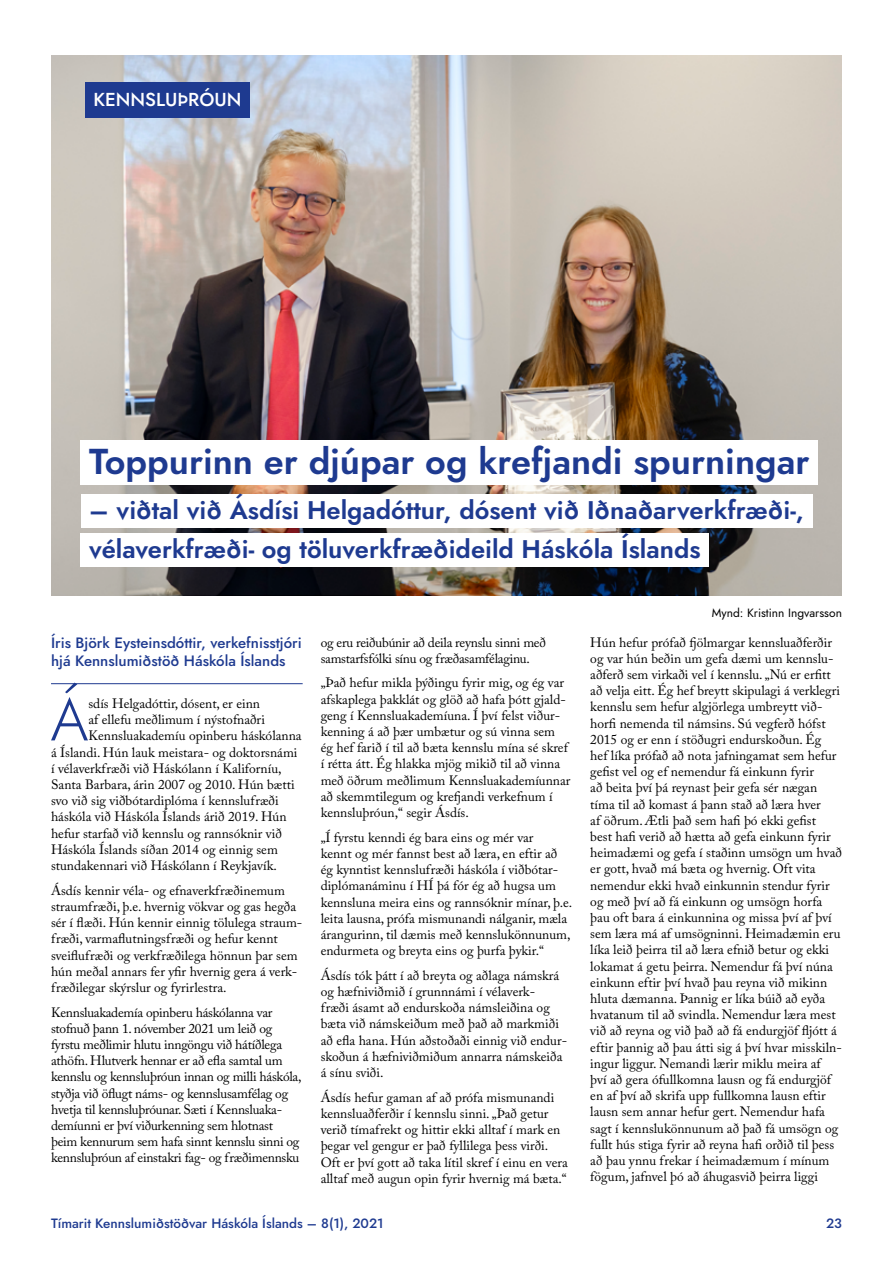
<style>
.page{position:relative;width:893px;height:1263px;background:#fff}
.page>*{position:absolute;margin:0;border:0;box-sizing:border-box;transform-origin:0 0}
.t1{font:300 59.85px "Jost";color:#1e3a90}
.t2{font:36px "Jost Semi";color:#1e3a90}
.t3{font:25.5px/39px "Jost Semi";color:#1e3a90}
.t4{font:500 18.75px "Jost";color:#fff}
.t5{font:500 15px/18px "Jost";color:#1e3a90}
.t6{font:13.5px/16.2px "Adobe Caslon Pro";color:#000}
.t7{font:13.5px/16.2px "Adobe Caslon Pro";letter-spacing:-.02em;color:#000}
.t8{font:500 13.5px "Jost";color:#1e3a90}
.t9{font:12px "Jost";color:#000}
</style>
<div class="page">
<img style="left:51px;top:55px;width:791px;height:541px">
<div style="left:85px;top:82px;width:165px;height:36px;background:#1e3a90"></div>
<div style="left:81px;top:440px;width:737px;height:45px;background:#fff"></div>
<div style="left:81px;top:494px;width:732px;height:33px;background:#fff"></div>
<div style="left:81px;top:533px;width:628px;height:33px;background:#fff"></div>
<hr style="left:51px;top:683px;width:252px;height:1px;background:#1e3a90">
<h3 class="t4" style="left:94px;top:87px;width:149px">KENNSLUÞRÓUN</h3>
<h2 class="t2" style="left:89px;top:436px;width:722px">Toppurinn er djúpar og krefjandi spurningar</h2>
<h3 class="t3" style="left:89px;top:491px;width:716px">– viðtal við Ásdísi Helgadóttur, dósent við Iðnaðarverkfræði-, vélaverkfræði- og töluverkfræðideild Háskóla Íslands</h3>
<p class="t5" style="left:51px;top:634px;width:252px">Íris Björk Eysteinsdóttir, verkefnisstjóri hjá Kennslumiðstöð Háskóla Íslands</p>
<h1 class="t1" style="left:50px;top:679px;width:40px">Á</h1>
<p class="t6" style="left:89px;top:695px;width:173px">sdís Helgadóttir, dósent, er einn</p>
<p class="t6" style="left:89px;top:711px;width:178px">af ellefu meðlimum í nýstofnaðri</p>
<p class="t6" style="left:89px;top:728px;width:215px">Kennsluakademíu opinberu háskólanna</p>
<p class="t6" style="left:51px;top:744px;width:248px">á Íslandi. Hún lauk meistara- og doktorsnámi</p>
<p class="t6" style="left:51px;top:760px;width:232px">í vélaverkfræði við Háskólann í Kaliforníu,</p>
<p class="t6" style="left:51px;top:776px;width:245px">Santa Barbara, árin 2007 og 2010. Hún bætti</p>
<p class="t6" style="left:51px;top:792px;width:229px">svo við sig viðbótardiplóma í kennslufræði</p>
<p class="t6" style="left:51px;top:809px;width:237px">háskóla við Háskóla Íslands árið 2019. Hún</p>
<p class="t6" style="left:51px;top:825px;width:232px">hefur starfað við kennslu og rannsóknir við</p>
<p class="t6" style="left:51px;top:841px;width:228px">Háskóla Íslands síðan 2014 og einnig sem</p>
<p class="t6" style="left:51px;top:857px;width:227px">stundakennari við Háskólann í Reykjavík.</p>
<p class="t6" style="left:51px;top:882px;width:253px">Ásdís kennir véla- og efnaverkfræðinemum straumfræði, þ.e. hvernig vökvar og gas hegða sér í flæði. Hún kennir einnig tölulega straum&shy;fræði, varmaflutningsfræði og hefur kennt sveiflufræði og verkfræðilega hönnun þar sem hún meðal annars fer yfir hvernig gera á verk&shy;fræðilegar skýrslur og fyrirlestra.</p>
<p class="t7" style="left:51px;top:1004px;width:252px">Kennsluakademía opinberu háskólanna var stofnuð þann 1. nóvember 2021 um leið og fyrstu meðlimir hlutu inngöngu við hátíðlega athöfn. Hlutverk hennar er að efla samtal um kennslu og kennsluþróun innan og milli háskóla, styðja við öflugt náms- og kennslusamfélag og hvetja til kennsluþróunar. Sæti í Kennsluaka&shy;demíunni er því viðurkenning sem hlotnast þeim kennurum sem hafa sinnt kennslu sinni og kennsluþróun af einstakri fag- og fræðimennsku</p>
<p class="t7" style="left:321px;top:634px;width:227px">og eru reiðubúnir að deila reynslu sinni með samstarfsfólki sínu og fræðasamfélaginu.</p>
<p class="t6" style="left:321px;top:675px;width:251px">„Það hefur mikla þýðingu fyrir mig, og ég var afskaplega þakklát og glöð að hafa þótt gjald&shy;geng í Kennsluakademíuna. Í því felst viður&shy;kenning á að þær umbætur og sú vinna sem ég hef farið í til að bæta kennslu mína sé skref í rétta átt. Ég hlakka mjög mikið til að vinna með öðrum meðlimum Kennsluakademíunnar að skemmtilegum og krefjandi verkefnum í kennsluþróun,“ segir Ásdís.</p>
<p class="t6" style="left:321px;top:829px;width:253px">„Í fyrstu kenndi ég bara eins og mér var<br>kennt og mér fannst best að læra, en eftir að ég kynntist kennslufræði háskóla í viðbótar&shy;diplómanáminu í HÍ þá fór ég að hugsa um kennsluna meira eins og rannsóknir mínar, þ.e. leita lausna, prófa mismunandi nálganir, mæla árangurinn, til dæmis með kennslukönnunum, endurmeta og breyta eins og þurfa þykir.“</p>
<p class="t6" style="left:321px;top:967px;width:248px">Ásdís tók þátt í að breyta og aðlaga námskrá og hæfniviðmið í grunnnámi í vélaverk-<br>fræði ásamt að endurskoða námsleiðina og bæta við námskeiðum með það að markmiði að efla hana. Hún aðstoðaði einnig við endur&shy;skoðun á hæfniviðmiðum annarra námskeiða á sínu sviði.</p>
<p class="t6" style="left:321px;top:1089px;width:249px">Ásdís hefur gaman af að prófa mismunandi kennsluaðferðir í kennslu sinni. „Það getur verið tímafrekt og hittir ekki alltaf í mark en þegar vel gengur er það fyllilega þess virði.<br>Oft er því gott að taka lítil skref í einu en vera alltaf með augun opin fyrir hvernig má bæta.“</p>
<p class="t9" style="left:712px;top:604px;width:132px">Mynd: Kristinn Ingvarsson</p>
<p class="t6" style="left:590px;top:634px;width:253px">Hún hefur prófað fjölmargar kennsluaðferðir og var hún beðin um gefa dæmi um kennslu&shy;aðferð sem virkaði vel í kennslu. „Nú er erfitt að velja eitt. Ég hef breytt skipulagi á verklegri kennslu sem hefur algjörlega umbreytt við&shy;horfi nemenda til námsins. Sú vegferð hófst 2015 og er enn í stöðugri endurskoðun. Ég hef líka prófað að nota jafningamat sem hefur gefist vel og ef nemendur fá einkunn fyrir<br>að beita því þá reynast þeir gefa sér nægan tíma til að komast á þann stað að læra hver<br>af öðrum. Ætli það sem hafi þó ekki gefist<br>best hafi verið að hætta að gefa einkunn fyrir heimadæmi og gefa í staðinn umsögn um hvað er gott, hvað má bæta og hvernig. Oft vita nemendur ekki hvað einkunnin stendur fyrir og með því að fá einkunn og umsögn horfa þau oft bara á einkunnina og missa því af því sem læra má af umsögninni. Heimadæmin eru líka leið þeirra til að læra efnið betur og ekki lokamat á getu þeirra. Nemendur fá því núna einkunn eftir því hvað þau reyna við mikinn hluta dæmanna. Þannig er líka búið að eyða hvatanum til að svindla. Nemendur læra mest við að reyna og við það að fá endurgjöf fljótt á eftir þannig að þau átti sig á því hvar misskiln&shy;ingur liggur. Nemandi lærir miklu meira af<br>því að gera ófullkomna lausn og fá endurgjöf en af því að skrifa upp fullkomna lausn eftir lausn sem annar hefur gert. Nemendur hafa sagt í kennslukönnunum að það fá umsögn og fullt hús stiga fyrir að reyna hafi orðið til þess að þau ynnu frekar í heimadæmum í mínum fögum, jafnvel þó að áhugasvið þeirra liggi</p>
<p class="t8" style="left:51px;top:1214px;width:334px">Tímarit Kennslumiðstöðvar Háskóla Íslands – 8(1), 2021</p>
<p class="t8" style="left:826px;top:1214px;width:17px">23</p>
</div>
